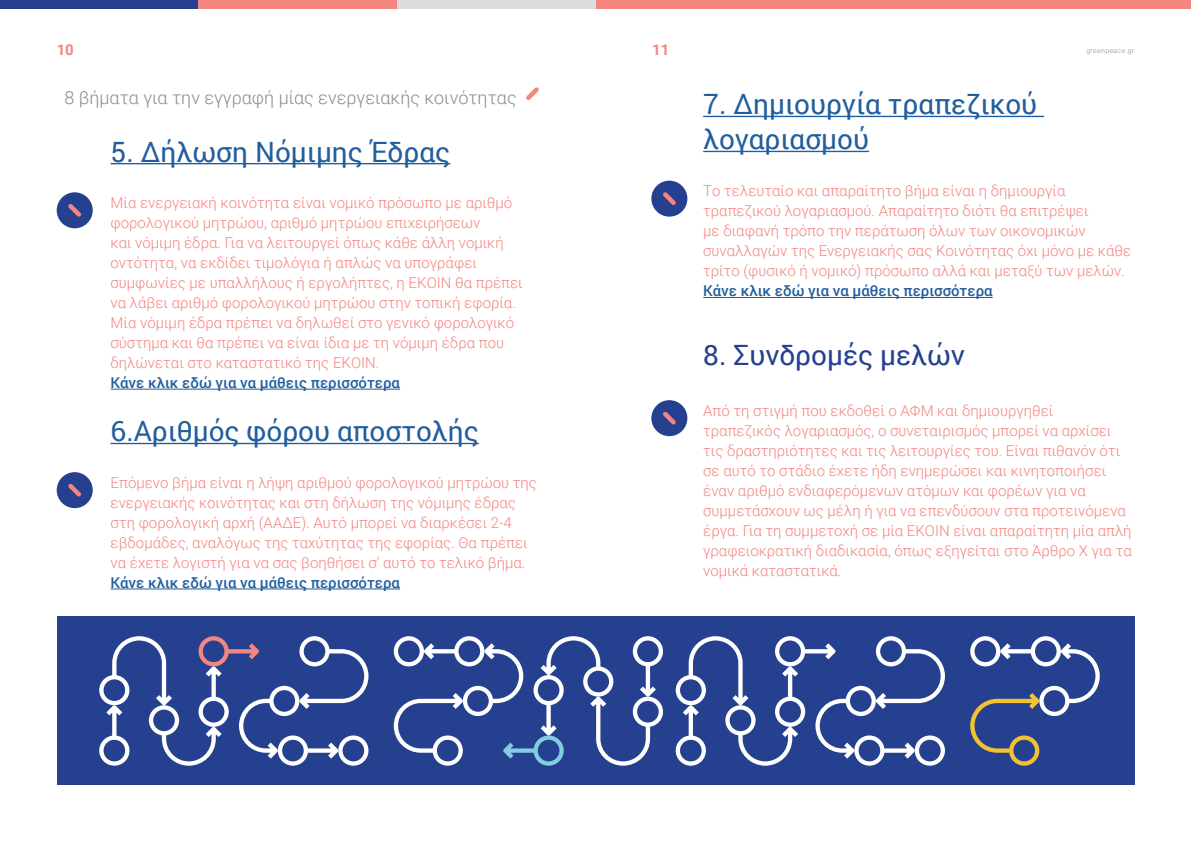
<style>
.page{position:relative;width:1191px;height:842px;background:#fff}
.page>*{position:absolute;margin:0;border:0;box-sizing:border-box;transform-origin:0 0}
.t1{font:28px/35px "Roboto";color:#215e9e}
.t2{font:28px "Roboto";color:#25408f}
.t3{font:300 18px "Roboto";color:#8a8c8e}
.t4{font:300 15px/20px "Roboto";color:#f48580}
.t5{font:500 15px "Roboto";color:#215e9e}
.t6{font:700 15px "Roboto";color:#f48580}
.t7{font:300 7px "Roboto";letter-spacing:.05em;color:#8a8c8e}
</style>
<div class="page">
<svg style="left:526px;top:87px;width:13px;height:13px"></svg>
<hr style="left:111px;top:163px;width:339px;height:1px;background:#215e9e">
<hr style="left:111px;top:443px;width:368px;height:1px;background:#215e9e">
<div style="left:57px;top:192px;width:36px;height:36px;background:#25408f;border-radius:50%"></div>
<div style="left:57px;top:472px;width:36px;height:36px;background:#25408f;border-radius:50%"></div>
<svg style="left:68px;top:204px;width:13px;height:13px"></svg>
<svg style="left:68px;top:484px;width:13px;height:13px"></svg>
<div style="left:651px;top:181px;width:36px;height:36px;background:#25408f;border-radius:50%"></div>
<div style="left:651px;top:400px;width:36px;height:36px;background:#25408f;border-radius:50%"></div>
<svg style="left:663px;top:192px;width:13px;height:13px"></svg>
<svg style="left:663px;top:412px;width:13px;height:13px"></svg>
<hr style="left:111px;top:389px;width:289px;height:1px;background:#215e9e">
<hr style="left:111px;top:589px;width:289px;height:1px;background:#215e9e">
<hr style="left:703px;top:116px;width:341px;height:1px;background:#215e9e">
<hr style="left:703px;top:151px;width:166px;height:1px;background:#215e9e">
<hr style="left:703px;top:297px;width:289px;height:1px;background:#215e9e">
<div style="left:57px;top:617px;width:1077px;height:168px;background:#25408f"></div>
<svg style="left:99px;top:636px;width:269px;height:130px"></svg>
<svg style="left:675px;top:636px;width:270px;height:130px"></svg>
<svg style="left:394px;top:636px;width:269px;height:130px"></svg>
<svg style="left:970px;top:636px;width:129px;height:130px"></svg>
<div style="left:0;top:0;width:198px;height:9px;background:#25408f"></div>
<div style="left:595px;top:0;width:596px;height:9px;background:#f48580"></div>
<div style="left:198px;top:0;width:199px;height:9px;background:#f48580"></div>
<div style="left:397px;top:0;width:198px;height:9px;background:#dcddde"></div>
<p class="t6" style="left:57px;top:40px;width:19px">10</p>
<p class="t6" style="left:652px;top:40px;width:19px">11</p>
<p class="t7" style="left:1086px;top:45px;width:49px">greenpeace.gr</p>
<p class="t3" style="left:64px;top:85px;width:453px">8 βήματα για την εγγραφή μίας ενεργειακής κοινότητας</p>
<h1 class="t1" style="left:111px;top:133px;width:341px">5. Δήλωση Νόμιμης Έδρας</h1>
<p class="t4" style="left:111px;top:192px;width:414px">Μία ενεργειακή κοινότητα είναι νομικό πρόσωπο με αριθμό φορολογικού μητρώου, αριθμό μητρώου επιχειρήσεων<br>και νόμιμη έδρα. Για να λειτουργεί όπως κάθε άλλη νομική οντότητα, να εκδίδει τιμολόγια ή απλώς να υπογράφει συμφωνίες με υπαλλήλους ή εργολήπτες, η ΕΚΟΙΝ θα πρέπει να λάβει αριθμό φορολογικού μητρώου στην τοπική εφορία.<br>Μία νόμιμη έδρα πρέπει να δηλωθεί στο γενικό φορολογικό σύστημα και θα πρέπει να είναι ίδια με τη νόμιμη έδρα που δηλώνεται στο καταστατικό της ΕΚΟΙΝ.</p>
<p class="t5" style="left:111px;top:372px;width:291px">Κάνε κλικ εδώ για να μάθεις περισσότερα</p>
<h1 class="t1" style="left:111px;top:413px;width:370px">6.Αριθμός φόρου αποστολής</h1>
<p class="t4" style="left:111px;top:472px;width:428px">Επόμενο βήμα είναι η λήψη αριθμού φορολογικού μητρώου της ενεργειακής κοινότητας και στη δήλωση της νόμιμης έδρας στη φορολογική αρχή (ΑΑΔΕ). Αυτό μπορεί να διαρκέσει 2-4 εβδομάδες, αναλόγως της ταχύτητας της εφορίας. Θα πρέπει να έχετε λογιστή για να σας βοηθήσει σ’ αυτό το τελικό βήμα.</p>
<p class="t5" style="left:111px;top:572px;width:291px">Κάνε κλικ εδώ για να μάθεις περισσότερα</p>
<h1 class="t1" style="left:703px;top:86px;width:335px">7. Δημιουργία τραπεζικού λογαριασμού</h1>
<p class="t4" style="left:703px;top:180px;width:429px">Το τελευταίο και απαραίτητο βήμα είναι η δημιουργία τραπεζικού λογαριασμού. Απαραίτητο διότι θα επιτρέψει<br>με διαφανή τρόπο την περάτωση όλων των οικονομικών συναλλαγών της Ενεργειακής σας Κοινότητας όχι μόνο με κάθε τρίτο (φυσικό ή νομικό) πρόσωπο αλλά και μεταξύ των μελών.</p>
<p class="t5" style="left:703px;top:280px;width:291px">Κάνε κλικ εδώ για να μάθεις περισσότερα</p>
<h1 class="t2" style="left:703px;top:335px;width:263px">8. Συνδρομές μελών</h1>
<p class="t4" style="left:703px;top:400px;width:430px">Από τη στιγμή που εκδοθεί ο ΑΦΜ και δημιουργηθεί τραπεζικός λογαριασμός, ο συνεταιρισμός μπορεί να αρχίσει τις δραστηριότητες και τις λειτουργίες του. Είναι πιθανόν ότι σε αυτό το στάδιο έχετε ήδη ενημερώσει και κινητοποιήσει έναν αριθμό ενδιαφερόμενων ατόμων και φορέων για να συμμετάσχουν ως μέλη ή για να επενδύσουν στα προτεινόμενα έργα. Για τη συμμετοχή σε μία ΕΚΟΙΝ είναι απαραίτητη μία απλή γραφειοκρατική διαδικασία, όπως εξηγείται στο Άρθρο Χ για τα νομικά καταστατικά.</p>
</div>
